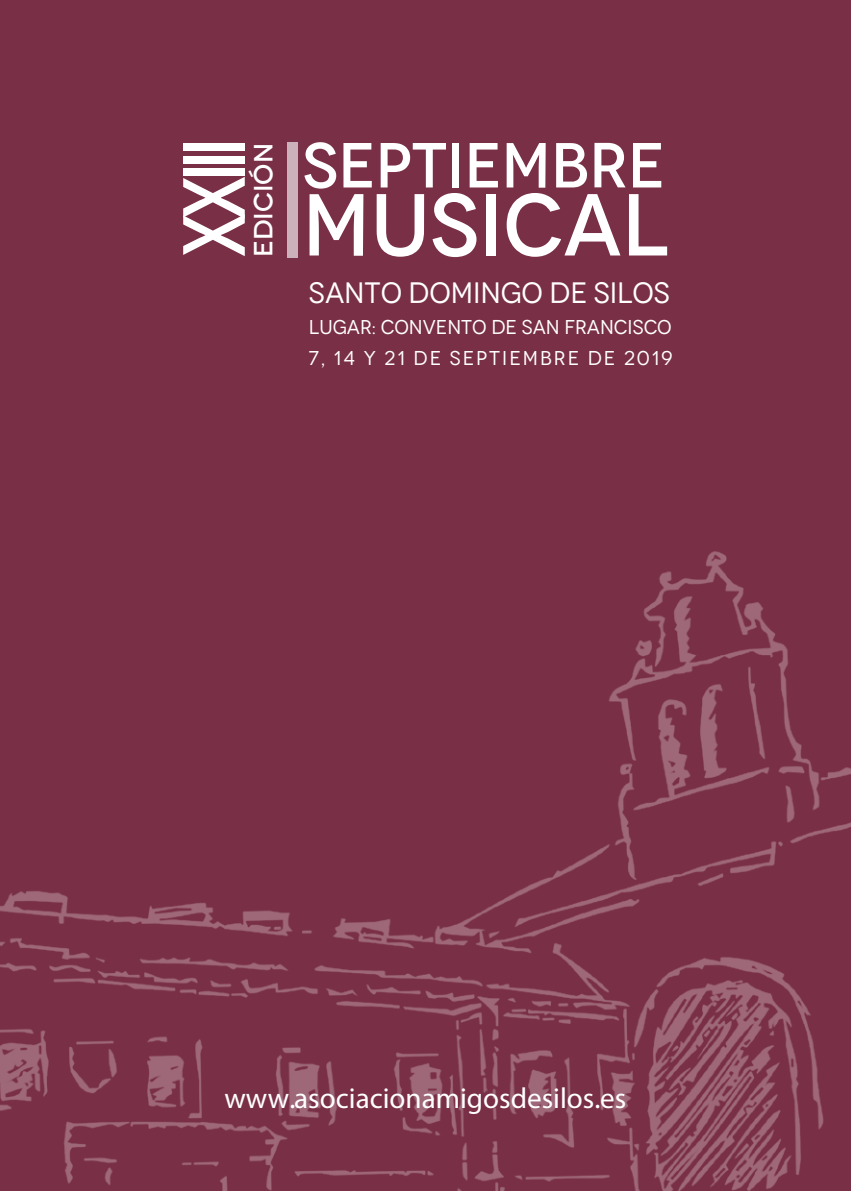
<style>
.page{position:relative;width:851px;height:1191px;background:#fff}
.page>*{position:absolute;margin:0;border:0;box-sizing:border-box;transform-origin:0 0}
.t1{font:500 88px "Novecento";letter-spacing:-.09em;color:#fff;scale:.79 1}
.t2{font:500 87.6px "Novecento";color:#fff}
.t3{font:500 63.6px "Novecento";color:#fff}
.t4{font:29.4px "Novecento";letter-spacing:-.005em;color:#fff}
.t5{font:29px "Myriad Pro";color:#fff}
.t6{font:500 expanded 26.2px "Novecento";color:#fff}
.t7{font:20px "Novecento";color:#fff}
.t8{font:20px "Novecento";letter-spacing:.1em;color:#fff}
</style>
<div class="page">
<div style="left:0;top:0;width:850px;height:1191px;background:#792f46"></div>
<img style="left:0;top:551px;width:850px;height:640px">
<div style="left:287px;top:143px;width:10px;height:115px;background:#cdb1ba"></div>
<p class="t1" style="left:161px;top:257px;width:153px;rotate:-90deg">XXIII</p>
<p class="t6" style="left:247px;top:257px;width:116px;rotate:-90deg">edición</p>
<p class="t3" style="left:302px;top:127px;width:364px">SEPTIEMBRE</p>
<p class="t2" style="left:302px;top:172px;width:368px">MUSICAL</p>
<p class="t4" style="left:309px;top:275px;width:362px">SANTO DOMINGO DE SILOS</p>
<p class="t7" style="left:309px;top:315px;width:364px">LUGAR: CONVENTO DE SAN FRANCISCO</p>
<p class="t8" style="left:309px;top:346px;width:365px">7, 14 Y 21 DE SEPTIEMBRE DE 2019</p>
<p class="t5" style="left:224px;top:1080px;width:403px">www.asociacionamigosdesilos.es</p>
</div>
